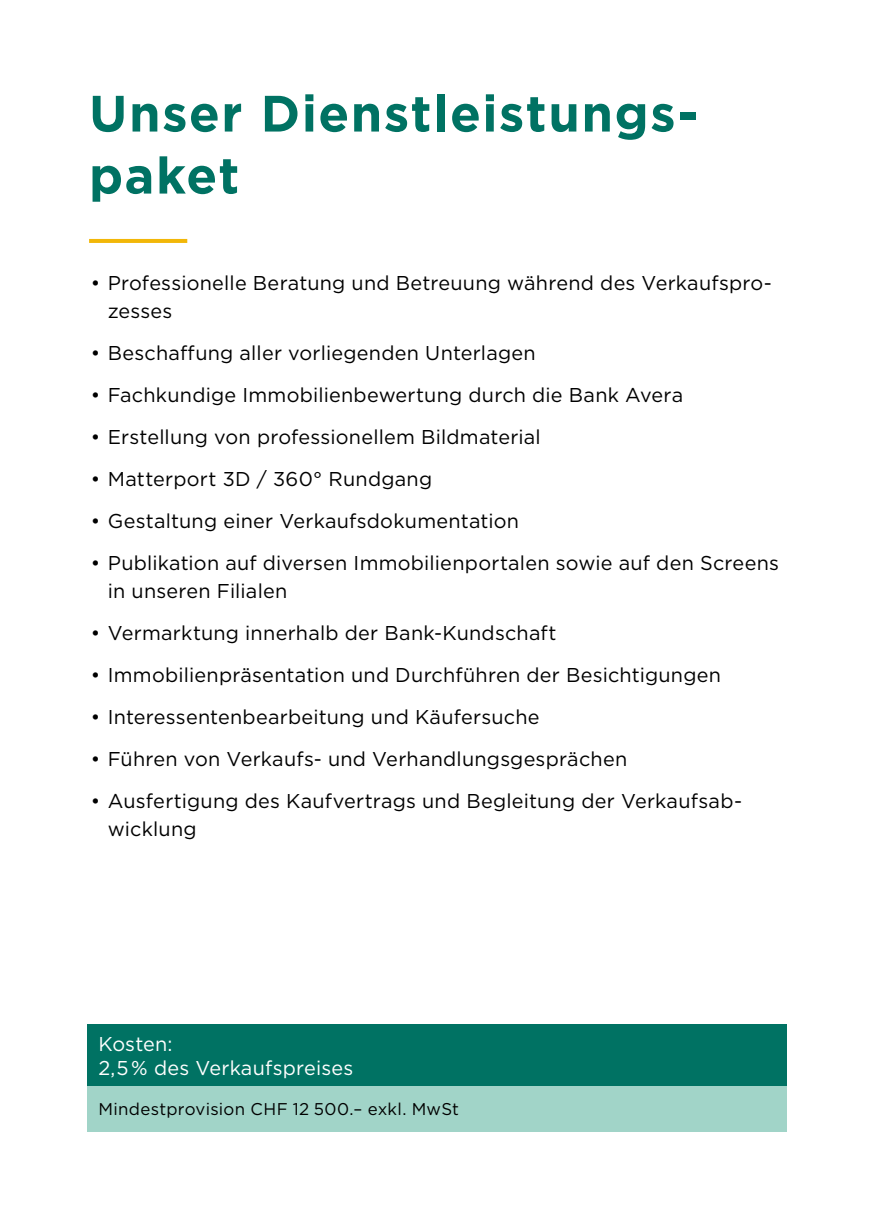
<style>
.page{position:relative;width:874px;height:1225px;background:#fff}
.page>*{position:absolute;margin:0;border:0;box-sizing:border-box;transform-origin:0 0}
.Titel{font:700 51px/62px "Gotham";letter-spacing:.03em;color:#007263}
.Lead{font:20px/28px "Gotham";letter-spacing:.01em;color:#000}
.Lead-2{font:20px/24px "Gotham";letter-spacing:.01em;color:#fff}
.Lead-3{font:17px "Gotham";letter-spacing:.015em;color:#000}
</style>
<div class="page">
<hr style="left:89px;top:239px;width:98px;height:4px;background:#f2b708">
<div style="left:87px;top:1024px;width:699px;height:62px;background:#007263"></div>
<div style="left:87px;top:1086px;width:699px;height:46px;background:#a1d4c8"></div>
<p class="Titel" style="left:89px;top:82px;width:610px">Unser Dienstleistungs&shy;paket</p>
<p class="Lead" style="left:108px;top:268px;width:665px;text-indent:-17px">• Professionelle Beratung und Betreuung während des Verkaufspro&shy;zesses</p>
<p class="Lead" style="left:91px;top:338px;width:446px">• Beschaffung aller vorliegenden Unterlagen</p>
<p class="Lead" style="left:91px;top:380px;width:593px">• Fachkundige Immobilienbewertung durch die Bank Avera</p>
<p class="Lead" style="left:91px;top:422px;width:451px">• Erstellung von professionellem Bildmaterial</p>
<p class="Lead" style="left:91px;top:464px;width:343px">• Matterport 3D / 360° Rundgang</p>
<p class="Lead" style="left:91px;top:506px;width:429px">• Gestaltung einer Verkaufsdokumentation</p>
<p class="Lead" style="left:108px;top:548px;width:672px;text-indent:-17px">• Publikation auf diversen Immobilienportalen sowie auf den Screens in unseren Filialen</p>
<p class="Lead" style="left:91px;top:618px;width:467px">• Vermarktung innerhalb der Bank-Kundschaft</p>
<p class="Lead" style="left:91px;top:660px;width:631px">• Immobilienpräsentation und Durchführen der Besichtigungen</p>
<p class="Lead" style="left:91px;top:702px;width:450px">• Interessentenbearbeitung und Käufersuche</p>
<p class="Lead" style="left:91px;top:744px;width:537px">• Führen von Verkaufs- und Verhandlungsgesprächen</p>
<p class="Lead" style="left:108px;top:786px;width:635px;text-indent:-17px">• Ausfertigung des Kaufvertrags und Begleitung der Verkaufsab&shy;wicklung</p>
<p class="Lead-2" style="left:98px;top:1032px;width:256px">Kosten:<br>2,5 % des Verkaufspreises</p>
<p class="Lead-3" style="left:98px;top:1098px;width:362px">Mindestprovision CHF 12 500.– exkl. MwSt</p>
</div>
